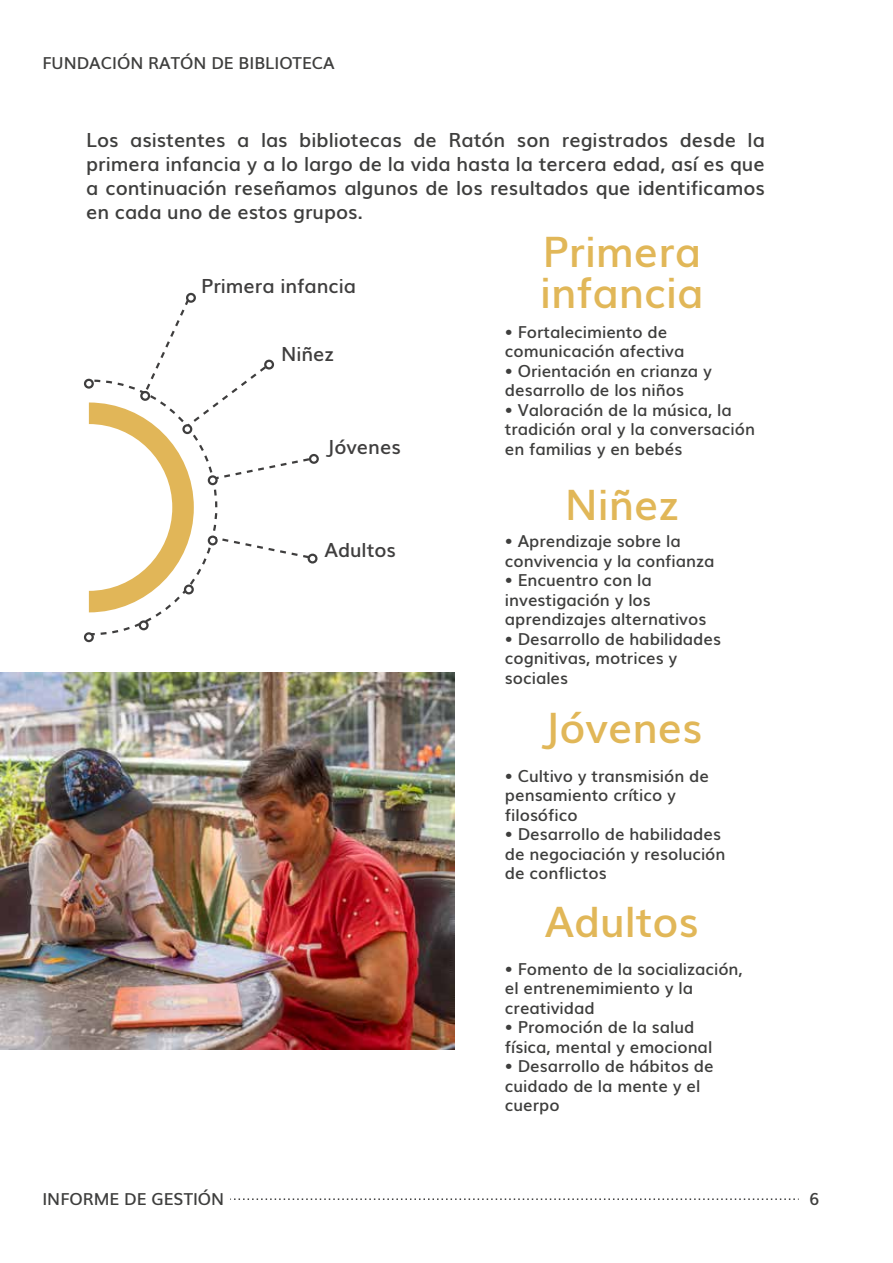
<style>
.page{position:relative;width:893px;height:1263px;background:#fff}
.page>*{position:absolute;margin:0;border:0;box-sizing:border-box;transform-origin:0 0}
.t1{font:600 42px/40.5px "Muli";color:#e1b758}
.t2{font:600 19.5px/24px "Muli";color:#3e3e3d;text-align:justify}
.t3{font:600 19.5px "Muli";color:#3f3e3e}
.t4{font:600 16.5px/19.5px "Muli";color:#3e3e3d}
</style>
<div class="page">
<div style="left:84px;top:379px;width:10px;height:10px;border:2px solid #3f3e3e;border-radius:50%"></div>
<div style="left:309px;top:454px;width:10px;height:10px;border:2px solid #3f3e3e;border-radius:50%"></div>
<div style="left:308px;top:554px;width:9px;height:9px;border:2px solid #3f3e3e;border-radius:50%"></div>
<div style="left:84px;top:632px;width:10px;height:10px;border:2px solid #3f3e3e;border-radius:50%"></div>
<svg style="left:87px;top:300px;width:225px;height:336px"></svg>
<div style="left:186px;top:293px;width:10px;height:10px;border:2px solid #3f3e3e;border-radius:50%"></div>
<svg style="left:230px;top:1198px;width:569px;height:2px"></svg>
<img style="left:0;top:673px;width:454px;height:376px">
<p class="t4" style="left:43px;top:52px;width:294px">FUNDACIÓN RATÓN DE BIBLIOTECA</p>
<p class="t2" style="left:86px;top:127px;width:680px">Los asistentes a las bibliotecas de Ratón son registrados desde la primera infancia y a lo largo de la vida hasta la tercera edad, así es que a continuación reseñamos algunos de los resultados que identificamos en cada uno de estos grupos.</p>
<p class="t3" style="left:201px;top:270px;width:156px">Primera infancia</p>
<p class="t3" style="left:281px;top:338px;width:54px">Niñez</p>
<p class="t3" style="left:326px;top:431px;width:76px">Jóvenes</p>
<p class="t3" style="left:324px;top:533px;width:73px">Adultos</p>
<h1 class="t1" style="left:540px;top:229px;width:165px">Primera infancia</h1>
<p class="t4" style="left:505px;top:321px;width:181px">• Fortalecimiento de comunicación afectiva</p>
<p class="t4" style="left:505px;top:360px;width:208px">• Orientación en crianza y desarrollo de los niños</p>
<p class="t4" style="left:505px;top:399px;width:252px">• Valoración de la música, la tradición oral y la conversación en familias y en bebés</p>
<h1 class="t1" style="left:565px;top:481px;width:115px">Niñez</h1>
<p class="t4" style="left:505px;top:530px;width:211px">• Aprendizaje sobre la convivencia y la confianza</p>
<p class="t4" style="left:505px;top:569px;width:203px">• Encuentro con la investigación y los aprendizajes alternativos</p>
<p class="t4" style="left:505px;top:628px;width:218px">• Desarrollo de habilidades cognitivas, motrices y sociales</p>
<h1 class="t1" style="left:541px;top:704px;width:163px">Jóvenes</h1>
<p class="t4" style="left:505px;top:765px;width:206px">• Cultivo y transmisión de pensamiento crítico y filosófico</p>
<p class="t4" style="left:505px;top:823px;width:222px">• Desarrollo de habilidades de negociación y resolución de conflictos</p>
<h1 class="t1" style="left:545px;top:898px;width:156px">Adultos</h1>
<p class="t4" style="left:505px;top:958px;width:239px">• Fomento de la socialización, el entrenemimiento y la creatividad</p>
<p class="t4" style="left:505px;top:1016px;width:209px">• Promoción de la salud física, mental y emocional</p>
<p class="t4" style="left:505px;top:1055px;width:210px">• Desarrollo de hábitos de cuidado de la mente y el cuerpo</p>
<p class="t4" style="left:43px;top:1188px;width:183px">INFORME DE GESTIÓN</p>
<p class="t4" style="left:809px;top:1188px;width:12px">6</p>
</div>
